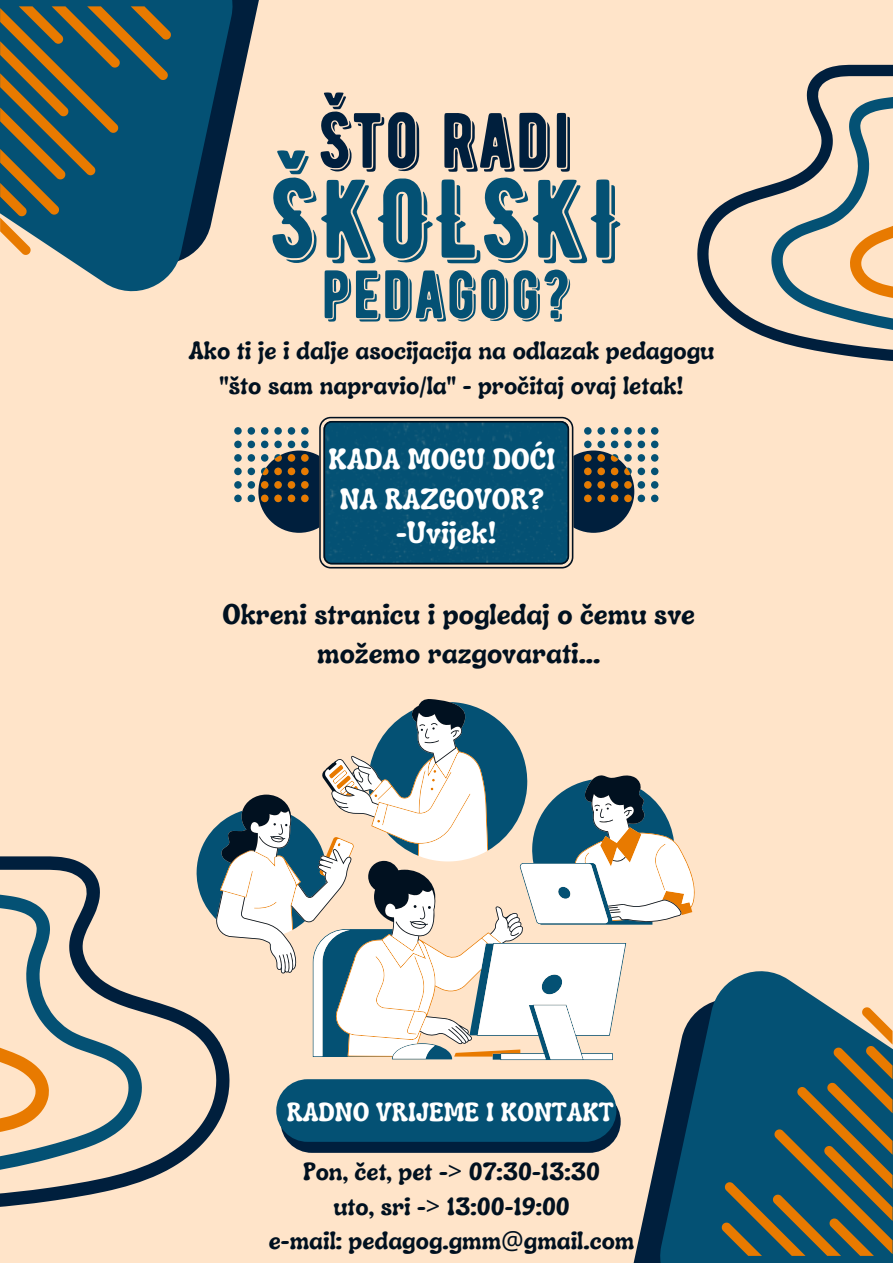
<style>
.page{position:relative;width:893px;height:1264px;background:#fff}
.page>*{position:absolute;margin:0;border:0;box-sizing:border-box;transform-origin:0 0}
.t1{font:111.3px "BERNIER Shade";color:#045174}
.t2{font:78px "BERNIER Shade";color:#001f3d}
.t3{font:68.1px "BERNIER Shade";color:#045174}
.t4{font:700 31.05px "Luckybones";color:#fff}
.t5{font:700 29.55px/40.5px "Luckybones";color:#fff;text-align:center}
.t6{font:700 29.1px/39px "Luckybones";color:#011120;text-align:center}
.t7{font:700 26.55px "Luckybones";color:#fff}
.t8{font:700 25.35px/34.8px "Luckybones";color:#011120;text-align:center}
.t9{font:700 25.2px "Luckybones";color:#011120}
.s1{font-family:"Noto Sans";font-weight:400}
</style>
<div class="page">
<div style="left:0;top:0;width:892px;height:1262px;background:#ffe4c9"></div>
<svg style="left:312px;top:851px;width:382px;height:208px"></svg>
<svg style="left:216px;top:699px;width:465px;height:345px"></svg>
<div style="left:280px;top:1090px;width:340px;height:62px;background:#001f3d;border-radius:31px"></div>
<div style="left:276px;top:1079px;width:340px;height:62px;background:#045174;border-radius:31px"></div>
<div style="left:552px;top:450px;width:82px;height:83px;background:#001f3d;border-radius:50%"></div>
<div style="left:651px;top:494px;width:7px;height:8px;background:#045174;border-radius:50%"></div>
<div style="left:637px;top:494px;width:8px;height:8px;background:#045174;border-radius:50%"></div>
<div style="left:651px;top:481px;width:7px;height:7px;background:#045174;border-radius:50%"></div>
<div style="left:637px;top:481px;width:8px;height:7px;background:#045174;border-radius:50%"></div>
<div style="left:651px;top:467px;width:7px;height:8px;background:#045174;border-radius:50%"></div>
<div style="left:637px;top:467px;width:8px;height:8px;background:#045174;border-radius:50%"></div>
<div style="left:651px;top:454px;width:7px;height:7px;background:#045174;border-radius:50%"></div>
<div style="left:637px;top:454px;width:8px;height:7px;background:#045174;border-radius:50%"></div>
<div style="left:624px;top:454px;width:7px;height:7px;background:#045174;border-radius:50%"></div>
<div style="left:651px;top:440px;width:7px;height:8px;background:#045174;border-radius:50%"></div>
<div style="left:637px;top:440px;width:8px;height:8px;background:#045174;border-radius:50%"></div>
<div style="left:624px;top:440px;width:7px;height:8px;background:#045174;border-radius:50%"></div>
<svg style="left:610px;top:440px;width:8px;height:8px"></svg>
<div style="left:597px;top:440px;width:8px;height:8px;background:#045174;border-radius:50%"></div>
<div style="left:584px;top:440px;width:7px;height:8px;background:#045174;border-radius:50%"></div>
<div style="left:651px;top:427px;width:7px;height:7px;background:#045174;border-radius:50%"></div>
<div style="left:637px;top:427px;width:8px;height:7px;background:#045174;border-radius:50%"></div>
<div style="left:624px;top:427px;width:7px;height:7px;background:#045174;border-radius:50%"></div>
<div style="left:610px;top:427px;width:8px;height:7px;background:#045174;border-radius:50%"></div>
<div style="left:597px;top:427px;width:8px;height:7px;background:#045174;border-radius:50%"></div>
<div style="left:584px;top:427px;width:7px;height:7px;background:#045174;border-radius:50%"></div>
<svg style="left:610px;top:494px;width:8px;height:8px"></svg>
<svg style="left:610px;top:467px;width:8px;height:8px"></svg>
<div style="left:584px;top:494px;width:7px;height:8px;background:#e87a00;border-radius:50%"></div>
<div style="left:584px;top:481px;width:7px;height:7px;background:#e87a00;border-radius:50%"></div>
<div style="left:584px;top:467px;width:7px;height:8px;background:#e87a00;border-radius:50%"></div>
<div style="left:584px;top:454px;width:7px;height:7px;background:#e87a00;border-radius:50%"></div>
<svg style="left:610px;top:455px;width:8px;height:6px"></svg>
<div style="left:610px;top:481px;width:8px;height:7px;background:#e87a00;border-radius:50%"></div>
<svg style="left:624px;top:468px;width:6px;height:7px"></svg>
<div style="left:624px;top:481px;width:7px;height:7px;background:#e87a00;border-radius:50%"></div>
<div style="left:624px;top:494px;width:7px;height:8px;background:#e87a00;border-radius:50%"></div>
<div style="left:597px;top:467px;width:8px;height:8px;background:#e87a00;border-radius:50%"></div>
<div style="left:597px;top:481px;width:8px;height:7px;background:#e87a00;border-radius:50%"></div>
<div style="left:597px;top:494px;width:8px;height:8px;background:#e87a00;border-radius:50%"></div>
<div style="left:597px;top:454px;width:8px;height:7px;background:#e87a00;border-radius:50%"></div>
<div style="left:258px;top:450px;width:82px;height:83px;background:#001f3d;border-radius:50%"></div>
<div style="left:235px;top:494px;width:7px;height:8px;background:#045174;border-radius:50%"></div>
<div style="left:247px;top:494px;width:8px;height:8px;background:#045174;border-radius:50%"></div>
<div style="left:235px;top:481px;width:7px;height:7px;background:#045174;border-radius:50%"></div>
<div style="left:247px;top:481px;width:8px;height:7px;background:#045174;border-radius:50%"></div>
<div style="left:235px;top:467px;width:7px;height:8px;background:#045174;border-radius:50%"></div>
<div style="left:247px;top:467px;width:8px;height:8px;background:#045174;border-radius:50%"></div>
<div style="left:235px;top:454px;width:7px;height:7px;background:#045174;border-radius:50%"></div>
<div style="left:247px;top:454px;width:8px;height:7px;background:#045174;border-radius:50%"></div>
<div style="left:261px;top:454px;width:7px;height:7px;background:#045174;border-radius:50%"></div>
<div style="left:235px;top:440px;width:7px;height:8px;background:#045174;border-radius:50%"></div>
<div style="left:247px;top:440px;width:8px;height:8px;background:#045174;border-radius:50%"></div>
<div style="left:261px;top:440px;width:7px;height:8px;background:#045174;border-radius:50%"></div>
<div style="left:274px;top:440px;width:8px;height:8px;background:#045174;border-radius:50%"></div>
<div style="left:288px;top:440px;width:7px;height:8px;background:#045174;border-radius:50%"></div>
<div style="left:301px;top:440px;width:7px;height:8px;background:#045174;border-radius:50%"></div>
<div style="left:235px;top:427px;width:7px;height:7px;background:#045174;border-radius:50%"></div>
<div style="left:247px;top:427px;width:8px;height:7px;background:#045174;border-radius:50%"></div>
<div style="left:261px;top:427px;width:7px;height:7px;background:#045174;border-radius:50%"></div>
<div style="left:274px;top:427px;width:8px;height:7px;background:#045174;border-radius:50%"></div>
<div style="left:288px;top:427px;width:7px;height:7px;background:#045174;border-radius:50%"></div>
<div style="left:301px;top:427px;width:7px;height:7px;background:#045174;border-radius:50%"></div>
<div style="left:274px;top:494px;width:8px;height:8px;background:#e87a00;border-radius:50%"></div>
<div style="left:274px;top:467px;width:8px;height:8px;background:#e87a00;border-radius:50%"></div>
<div style="left:301px;top:494px;width:7px;height:8px;background:#e87a00;border-radius:50%"></div>
<div style="left:301px;top:481px;width:7px;height:7px;background:#e87a00;border-radius:50%"></div>
<div style="left:301px;top:467px;width:7px;height:8px;background:#e87a00;border-radius:50%"></div>
<div style="left:301px;top:454px;width:7px;height:7px;background:#e87a00;border-radius:50%"></div>
<svg style="left:274px;top:455px;width:8px;height:6px"></svg>
<div style="left:274px;top:481px;width:8px;height:7px;background:#e87a00;border-radius:50%"></div>
<svg style="left:262px;top:468px;width:6px;height:7px"></svg>
<div style="left:261px;top:481px;width:7px;height:7px;background:#e87a00;border-radius:50%"></div>
<div style="left:261px;top:494px;width:7px;height:8px;background:#e87a00;border-radius:50%"></div>
<div style="left:288px;top:467px;width:7px;height:8px;background:#e87a00;border-radius:50%"></div>
<div style="left:288px;top:481px;width:7px;height:7px;background:#e87a00;border-radius:50%"></div>
<div style="left:288px;top:494px;width:7px;height:8px;background:#e87a00;border-radius:50%"></div>
<div style="left:288px;top:454px;width:7px;height:7px;background:#e87a00;border-radius:50%"></div>
<svg style="left:319px;top:417px;width:254px;height:151px;background:#125574"></svg>
<svg style="left:239px;top:0;width:20px;height:93px"></svg>
<svg style="left:0;top:0;width:239px;height:292px;fill:#045174"></svg>
<svg style="left:624px;top:987px;width:30px;height:275px"></svg>
<svg style="left:654px;top:960px;width:238px;height:302px"></svg>
<svg style="left:0;top:6px;width:171px;height:249px;background:#395c5d"></svg>
<svg style="left:721px;top:1007px;width:171px;height:248px;background:#385c5d"></svg>
<svg style="left:0;top:856px;width:229px;height:351px"></svg>
<svg style="left:0;top:889px;width:142px;height:291px"></svg>
<svg style="left:697px;top:65px;width:195px;height:296px"></svg>
<svg style="left:771px;top:93px;width:121px;height:246px"></svg>
<p class="t2" style="left:319px;top:94px;width:256px">ŠTO RADI</p>
<p class="t1" style="left:270px;top:152px;width:354px">ŠKOLSKI</p>
<p class="t3" style="left:321px;top:253px;width:252px">PEDAGOG?</p>
<p class="t8" style="left:189px;top:332px;width:527px">Ako ti je i dalje asocijacija na odlazak pedagogu "što sam napravio/la" - pročitaj ovaj letak!</p>
<p class="t5" style="left:328px;top:437px;width:228px">KADA MOGU DOĆI<br>NA RAZGOVOR?</p>
<p class="t4" style="left:396px;top:512px;width:102px">-Uvijek!</p>
<p class="t6" style="left:222px;top:593px;width:474px">Okreni stranicu i pogledaj o čemu sve možemo razgovarati...</p>
<p class="t7" style="left:287px;top:1094px;width:328px">RADNO VRIJEME I KONTAKT</p>
<p class="t9" style="left:303px;top:1154px;width:298px">Pon, čet, pet -<span class="s1">&gt;</span> 07:30-13:30</p>
<p class="t9" style="left:333px;top:1189px;width:238px">uto, sri -<span class="s1">&gt;</span> 13:00-19:00</p>
<p class="t9" style="left:269px;top:1224px;width:367px">e-mail: pedagog.gmm<span class="s1">@</span>gmail.com</p>
</div>
